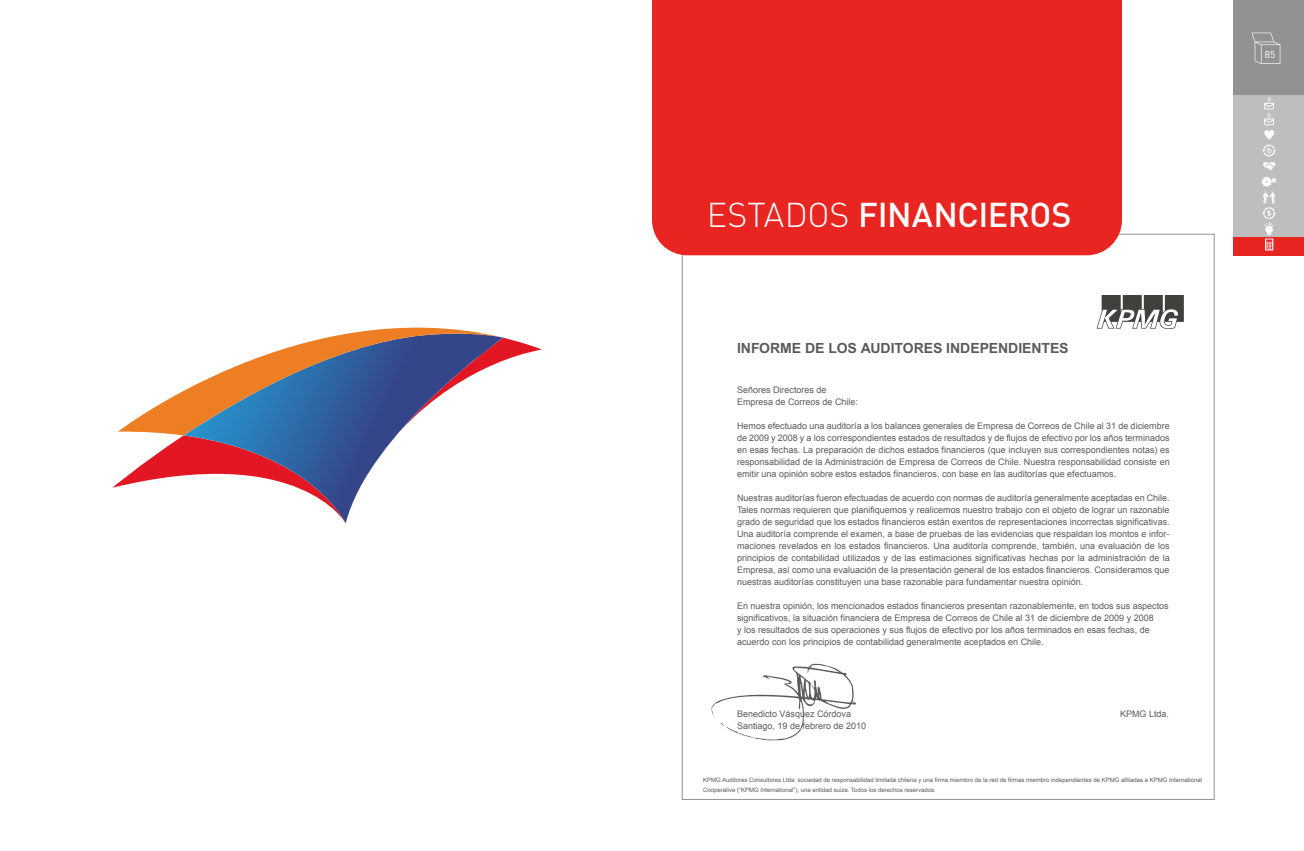
<style>
.page{position:relative;width:1304px;height:851px;background:#fff}
.page>*{position:absolute;margin:0;border:0;box-sizing:border-box;transform-origin:0 0}
.t1{font:500 34px "DIN";letter-spacing:-.01em;color:#fff}
.t2{font:700 14px "Arial";color:#5b5a57}
.t3{font:10px "DIN";color:#fff}
.t4{font:9px/12px "Arial";color:#5b5a57}
.t5{font:6px/10px "Arial";color:#5b5a57}
.s1{font-weight:300}
</style>
<div class="page">
<svg style="left:1097px;top:295px;width:87px;height:34px"></svg>
<svg style="left:711px;top:663px;width:145px;height:77px"></svg>
<svg style="left:503px;top:337px;width:39px;height:24px"></svg>
<svg style="left:112px;top:435px;width:72px;height:53px"></svg>
<svg style="left:184px;top:337px;width:319px;height:186px"></svg>
<svg style="left:118px;top:327px;width:384px;height:108px"></svg>
<div style="left:652px;top:0;width:470px;height:255px;background:#e82520"></div>
<div style="left:1233px;top:0;width:71px;height:95px;background:#929391"></div>
<div style="left:1233px;top:95px;width:71px;height:160px;background:#bebebe"></div>
<svg style="left:1252px;top:33px;width:28px;height:31px"></svg>
<div style="left:1233px;top:237px;width:71px;height:18px;background:#e82520"></div>
<svg style="left:1263px;top:162px;width:12px;height:8px"></svg>
<svg style="left:1262px;top:97px;width:14px;height:59px"></svg>
<svg style="left:1261px;top:177px;width:15px;height:73px"></svg>
<h1 class="t1" style="left:707px;top:193px;width:366px"><span class="s1">ESTADOS</span> FINANCIEROS</h1>
<h2 class="t2" style="left:737px;top:339px;width:333px">INFORME DE LOS AUDITORES INDEPENDIENTES</h2>
<p class="t4" style="left:737px;top:384px;width:123px">Señores Directores de<br>Empresa de Correos de Chile:</p>
<p class="t4" style="left:737px;top:420px;width:434px;text-align:justify">Hemos efectuado una auditoría a los balances generales de Empresa de Correos de Chile al 31 de diciembre de 2009 y 2008 y a los correspondientes estados de resultados y de flujos de efectivo por los años terminados en esas fechas. La preparación de dichos estados financieros (que incluyen sus correspondientes notas) es responsabilidad de la Administración de Empresa de Correos de Chile. Nuestra responsabilidad consiste en emitir una opinión sobre estos estados financieros, con base en las auditorías que efectuamos.</p>
<p class="t4" style="left:737px;top:492px;width:434px;text-align:justify">Nuestras auditorías fueron efectuadas de acuerdo con normas de auditoría generalmente aceptadas en Chile.<br>Tales normas requieren que planifiquemos y realicemos nuestro trabajo con el objeto de lograr un razonable grado de seguridad que los estados financieros están exentos de representaciones incorrectas significativas.<br>Una auditoría comprende el examen, a base de pruebas de las evidencias que respaldan los montos e infor&shy;maciones revelados en los estados financieros. Una auditoría comprende, también, una evaluación de los principios de contabilidad utilizados y de las estimaciones significativas hechas por la administración de la Empresa, así como una evaluación de la presentación general de los estados financieros. Consideramos que nuestras auditorías constituyen una base razonable para fundamentar nuestra opinión.</p>
<p class="t4" style="left:737px;top:600px;width:433px">En nuestra opinión, los mencionados estados financieros presentan razonablemente, en todos sus aspectos significativos, la situación financiera de Empresa de Correos de Chile al 31 de diciembre de 2009 y 2008<br>y los resultados de sus operaciones y sus flujos de efectivo por los años terminados en esas fechas, de acuerdo con los principios de contabilidad generalmente aceptados en Chile.</p>
<p class="t4" style="left:737px;top:708px;width:131px">Benedicto Vásquez Córdova<br>Santiago, 19 de febrero de 2010</p>
<p class="t4" style="left:1120px;top:707px;width:51px">KPMG Ltda.</p>
<p class="t5" style="left:703px;top:775px;width:501px">KPMG Auditores Consultores Ltda. sociedad de responsabilidad limitada chilena y una firma miembro de la red de firmas miembro independientes de KPMG afiliadas a KPMG International<br>Cooperative (“KPMG International”), una entidad suiza. Todos los derechos reservados.</p>
<p class="t3" style="left:1265px;top:48px;width:12px">85</p>
</div>
